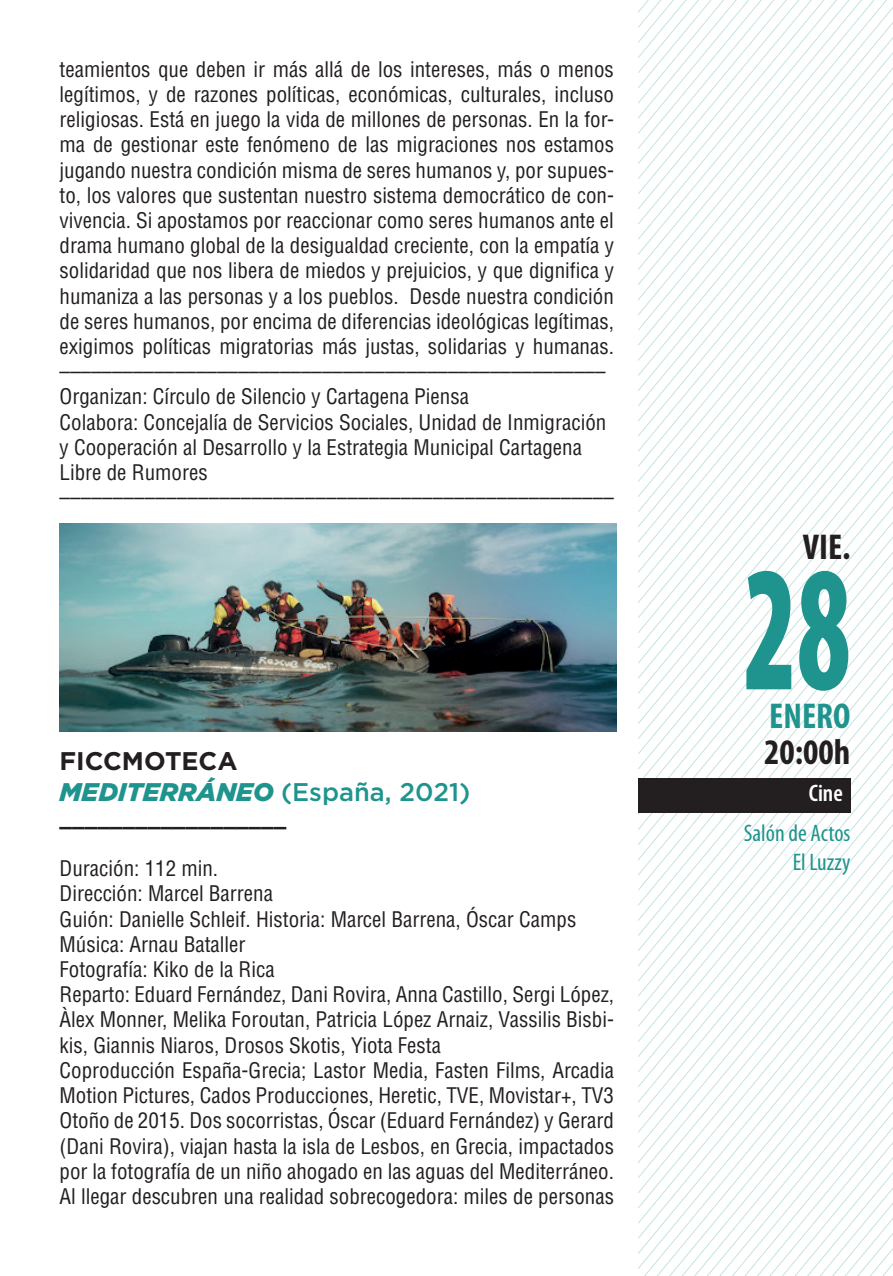
<style>
.page{position:relative;width:893px;height:1276px;background:#fff}
.page>*{position:absolute;margin:0;border:0;box-sizing:border-box;transform-origin:0 0}
.t1{font:900 condensed 180px "Myriad Pro";color:#1f938d;scale:.67 1}
.t2{font:700 condensed 36px "Myriad Pro";color:#231f20}
.t3{font:700 condensed 36px "Myriad Pro";color:#1f938d}
.t4{font:500 25.5px/30.6px "Gotham";color:#1f938d}
.t5{font:condensed 24px/28.8px "Myriad Pro";color:#1f938d;text-align:right}
.t6{font:600 condensed 24px "Myriad Pro";color:#fff}
.t7{font:condensed 21px/25.2px "Helvetica LT Std";color:#231f20}
.t8{font:900 21px "Gotham";color:#231f20}
.s1{font-weight:700;color:#231f20}
.s2{font-weight:900;font-style:italic}
</style>
<div class="page">
<svg style="left:638px;top:0;width:255px;height:1276px"></svg>
<div style="left:638px;top:778px;width:212px;height:34px;background:#231f20"></div>
<img style="left:60px;top:523px;width:557px;height:208px">
<p class="t7" style="left:60px;top:56px;width:556px">teamientos que deben ir más allá de los intereses, más o menos legítimos, y de razones políticas, económicas, culturales, incluso religiosas. Está en juego la vida de millones de personas. En la for&shy;ma de gestionar este fenómeno de las migraciones nos estamos jugando nuestra condición misma de seres humanos y, por supues&shy;to, los valores que sustentan nuestro sistema democrático de con&shy;vivencia. Si apostamos por reaccionar como seres humanos ante el drama humano global de la desigualdad creciente, con la empatía y solidaridad que nos libera de miedos y prejuicios, y que dignifica y humaniza a las personas y a los pueblos. Desde nuestra condición de seres humanos, por encima de diferencias ideológicas legítimas, exigimos políticas migratorias más justas, solidarias y humanas. –––––––––––––––––––––––––––––––––––––––––––––––––––– Organizan: Círculo de Silencio y Cartagena Piensa<br>Colabora: Concejalía de Servicios Sociales, Unidad de Inmigración y Cooperación al Desarrollo y la Estrategia Municipal Cartagena Libre de Rumores ––––––––––––––––––––––––––––––––––––––––––––––––––––</p>
<p class="t4" style="left:60px;top:745px;width:412px"><span class="s1">FICCMOTECA<br></span><span class="s2">MEDITERRÁNEO</span> (España, 2021)</p>
<p class="t8" style="left:60px;top:806px;width:228px">__________________</p>
<p class="t7" style="left:60px;top:856px;width:556px">Duración: 112 min.<br>Dirección: Marcel Barrena<br>Guión: Danielle Schleif. Historia: Marcel Barrena, Óscar Camps Música: Arnau Bataller<br>Fotografía: Kiko de la Rica<br>Reparto: Eduard Fernández, Dani Rovira, Anna Castillo, Sergi López, Àlex Monner, Melika Foroutan, Patricia López Arnaiz, Vassilis Bisbi&shy;kis, Giannis Niaros, Drosos Skotis, Yiota Festa<br>Coproducción España-Grecia; Lastor Media, Fasten Films, Arcadia Motion Pictures, Cados Producciones, Heretic, TVE, Movistar+, TV3<br>Otoño de 2015. Dos socorristas, Óscar (Eduard Fernández) y Gerard (Dani Rovira), viajan hasta la isla de Lesbos, en Grecia, impactados por la fotografía de un niño ahogado en las aguas del Mediterráneo.<br>Al llegar descubren una realidad sobrecogedora: miles de personas</p>
<h2 class="t2" style="left:803px;top:527px;width:49px">VIE.</h2>
<h1 class="t1" style="left:744px;top:529px;width:161px">28</h1>
<h2 class="t3" style="left:769px;top:696px;width:83px">ENERO</h2>
<h2 class="t2" style="left:764px;top:732px;width:88px">20:00h</h2>
<p class="t6" style="left:809px;top:779px;width:36px">Cine</p>
<p class="t5" style="left:744px;top:819px;width:108px">Salón de Actos<br>El Luzzy</p>
</div>
